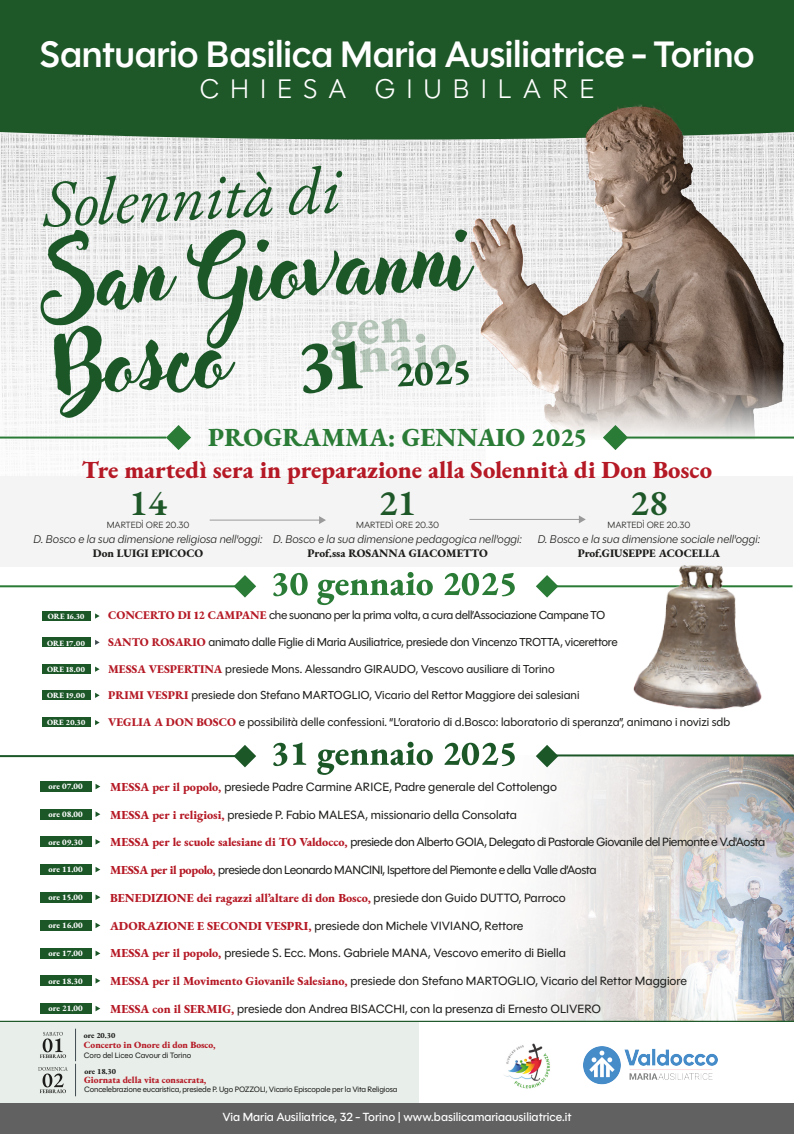
<style>
.page{position:relative;width:794px;height:1134px;background:#fff}
.page>*{position:absolute;margin:0;border:0;box-sizing:border-box;transform-origin:0 0}
.t1{font:87.52px/85.2px "Adlery Pro Swash";color:#1c5728}
.t2{font:italic 66.84px "EB Garamond";color:#1c5728}
.t3{font:600 37.44px "Polymath";letter-spacing:-.01em;color:#fff}
.t4{font:600 36.6px "EB Garamond";color:#1e5728}
.t5{font:300 27.32px "Polymath";letter-spacing:.4em;color:#fff}
.t6{font:800 25.96px "EB Garamond";color:#2a7b36}
.t7{font:800 24.44px "EB Garamond";color:#b51925}
.t8{font:12.2px "Polymath";color:#1d1d1b}
.t9{font:12.2px "Polymath";letter-spacing:-.035em;color:#1d1d1b}
.t10{font:800 12.2px "EB Garamond";color:#b51925}
.t11{font:500 12px "Polymath";color:#fff}
.t12{font:11.76px "Polymath";letter-spacing:-.015em;color:#1d1d1b}
.t13{font:italic 300 11.44px "Polymath";color:#1d1d1b}
.t14{font:800 11.44px "EB Garamond";color:#1d1d1b}
.t15{font:800 9.48px "EB Garamond";color:#b51925}
.t16{font:300 9.16px "Polymath";letter-spacing:-.005em;color:#1d1d1b}
.t17{font:800 8.52px "EB Garamond";color:#fff}
.t18{font:800 8px "EB Garamond";color:#fff}
.t19{font:7.92px "Polymath";letter-spacing:-.015em;color:#1d1d1b}
.t20{font:800 7.92px "EB Garamond";color:#1d1d1b}
.s1{font-family:"EB Garamond";font-weight:800;color:#b51925}
.s2{font-family:"Polymath";font-weight:400;color:#1d1d1b}
</style>
<div class="page">
<div style="left:0;top:1021px;width:418px;height:82px;background:#e8eee9"></div>
<svg style="left:0;top:140px;width:261px;height:335px"></svg>
<div style="left:0;top:0;width:261px;height:140px;background:#1e5728"></div>
<img style="left:261px;top:0;width:533px;height:767px">
<svg style="left:486px;top:368px;width:308px;height:72px"></svg>
<div style="left:486px;top:440px;width:308px;height:520px;background:#fff"></div>
<hr style="left:547px;top:585px;width:245px;height:2px;background:#2a7b36">
<svg style="left:454px;top:755px;width:340px;height:266px"></svg>
<div style="left:0;top:476px;width:793px;height:91px;background:#f4f4f4"></div>
<hr style="left:469px;top:519px;width:111px;height:1px;background:#9a9a9a">
<svg style="left:579px;top:515px;width:7px;height:8px"></svg>
<hr style="left:210px;top:520px;width:110px;height:1px;background:#9a9a9a">
<svg style="left:319px;top:516px;width:7px;height:8px"></svg>
<img style="left:622px;top:565px;width:158px;height:145px">
<svg style="left:302px;top:318px;width:167px;height:75px"></svg>
<svg style="left:166px;top:425px;width:25px;height:25px"></svg>
<svg style="left:603px;top:425px;width:25px;height:25px"></svg>
<img style="left:583px;top:1046px;width:135px;height:39px">
<img style="left:504px;top:1043px;width:46px;height:46px">
<div style="left:0;top:1103px;width:794px;height:31px;background:#616161"></div>
<svg style="left:273px;top:573px;width:35px;height:23px"></svg>
<svg style="left:317px;top:572px;width:116px;height:33px"></svg>
<svg style="left:444px;top:573px;width:71px;height:23px"></svg>
<svg style="left:234px;top:575px;width:22px;height:23px"></svg>
<svg style="left:536px;top:575px;width:22px;height:23px"></svg>
<hr style="left:547px;top:754px;width:246px;height:2px;background:#1c5728">
<div style="left:42px;top:611px;width:48px;height:10px;background:#1c5728"></div>
<svg style="left:95px;top:613px;width:5px;height:6px"></svg>
<div style="left:42px;top:637px;width:48px;height:10px;background:#1c5728"></div>
<svg style="left:95px;top:640px;width:5px;height:5px"></svg>
<div style="left:42px;top:664px;width:48px;height:10px;background:#1c5728"></div>
<svg style="left:95px;top:666px;width:5px;height:6px"></svg>
<div style="left:42px;top:690px;width:48px;height:10px;background:#1c5728"></div>
<svg style="left:95px;top:693px;width:5px;height:5px"></svg>
<div style="left:42px;top:717px;width:48px;height:10px;background:#1c5728"></div>
<svg style="left:95px;top:720px;width:5px;height:5px"></svg>
<svg style="left:273px;top:743px;width:14px;height:23px"></svg>
<svg style="left:293px;top:742px;width:13px;height:23px"></svg>
<svg style="left:317px;top:742px;width:116px;height:33px"></svg>
<svg style="left:444px;top:743px;width:71px;height:23px"></svg>
<svg style="left:234px;top:745px;width:22px;height:22px"></svg>
<svg style="left:536px;top:745px;width:22px;height:22px"></svg>
<div style="left:40px;top:781px;width:51px;height:11px;background:#1c5728"></div>
<svg style="left:95px;top:784px;width:5px;height:5px"></svg>
<div style="left:40px;top:809px;width:51px;height:10px;background:#1c5728"></div>
<svg style="left:95px;top:811px;width:5px;height:6px"></svg>
<div style="left:40px;top:837px;width:51px;height:10px;background:#1c5728"></div>
<svg style="left:95px;top:839px;width:5px;height:6px"></svg>
<div style="left:40px;top:864px;width:51px;height:11px;background:#1c5728"></div>
<svg style="left:95px;top:867px;width:5px;height:5px"></svg>
<div style="left:40px;top:892px;width:51px;height:10px;background:#1c5728"></div>
<svg style="left:95px;top:894px;width:5px;height:6px"></svg>
<div style="left:40px;top:920px;width:51px;height:10px;background:#1c5728"></div>
<svg style="left:95px;top:923px;width:5px;height:5px"></svg>
<div style="left:40px;top:948px;width:51px;height:10px;background:#1c5728"></div>
<svg style="left:95px;top:950px;width:5px;height:6px"></svg>
<div style="left:40px;top:976px;width:51px;height:10px;background:#1c5728"></div>
<svg style="left:95px;top:978px;width:5px;height:5px"></svg>
<div style="left:40px;top:1003px;width:51px;height:11px;background:#1c5728"></div>
<svg style="left:95px;top:1006px;width:5px;height:5px"></svg>
<svg style="left:40px;top:1032px;width:26px;height:26px"></svg>
<hr style="left:75px;top:1029px;width:1px;height:32px;background:#404b52">
<svg style="left:38px;top:1067px;width:30px;height:26px"></svg>
<hr style="left:75px;top:1064px;width:1px;height:32px;background:#404b52">
<hr style="left:0;top:1021px;width:794px;height:1px;background:#1c5728">
<hr style="left:0;top:437px;width:166px;height:2px;background:#2a7b36">
<hr style="left:0;top:585px;width:245px;height:2px;background:#2a7b36">
<hr style="left:0;top:755px;width:245px;height:2px;background:#1c5728">
<hr style="left:627px;top:437px;width:167px;height:2px;background:#2a7b36">
<h3 class="t3" style="left:39px;top:27px;width:717px">Santuario Basilica Maria Ausiliatrice - Torino</h3>
<h3 class="t5" style="left:199px;top:70px;width:397px">CHIESA GIUBILARE</h3>
<h2 class="t2" style="left:41px;top:161px;width:300px;rotate:-3deg">Solennità di</h2>
<h1 class="t1" style="left:44px;top:236px;width:424px;rotate:-3deg">San Giovanni<br>Bosco</h1>
<h3 class="t6" style="left:208px;top:419px;width:379px">PROGRAMMA: GENNAIO 2025</h3>
<h3 class="t7" style="left:82px;top:452px;width:631px">Tre martedì sera in preparazione alla Solennità di Don Bosco</h3>
<h3 class="t4" style="left:129px;top:478px;width:39px">14</h3>
<p class="t16" style="left:107px;top:519px;width:84px">MARTEDÌ ORE 20.30</p>
<p class="t13" style="left:34px;top:531px;width:231px">D. Bosco e la sua dimensione religiosa nell'oggi:</p>
<p class="t14" style="left:93px;top:545px;width:112px">Don LUIGI EPICOCO</p>
<h3 class="t4" style="left:379px;top:478px;width:39px">21</h3>
<p class="t16" style="left:356px;top:519px;width:84px">MARTEDÌ ORE 20.30</p>
<p class="t13" style="left:273px;top:531px;width:250px">D. Bosco e la sua dimensione pedagogica nell'oggi:</p>
<p class="t14" style="left:307px;top:545px;width:182px">Prof.ssa ROSANNA GIACOMETTO</p>
<h3 class="t4" style="left:630px;top:478px;width:39px">28</h3>
<p class="t16" style="left:607px;top:519px;width:84px">MARTEDÌ ORE 20.30</p>
<p class="t13" style="left:537px;top:531px;width:224px">D. Bosco e la sua dimensione sociale nell'oggi:</p>
<p class="t14" style="left:577px;top:545px;width:144px">Prof.GIUSEPPE ACOCELLA</p>
<p class="t18" style="left:48px;top:610px;width:38px">ORE 16.30</p>
<p class="t12" style="left:108px;top:607px;width:499px"><span class="s1">CONCERTO DI 12 CAMPANE</span> che suonano per la prima volta, a cura dell’Associazione Campane TO</p>
<p class="t18" style="left:47px;top:637px;width:40px">ORE 17.00</p>
<p class="t12" style="left:108px;top:634px;width:511px"><span class="s1">SANTO ROSARIO</span> animato dalle Figlie di Maria Ausiliatrice, presiede don Vincenzo TROTTA, vicerettore</p>
<p class="t18" style="left:47px;top:663px;width:40px">ORE 18.00</p>
<p class="t12" style="left:108px;top:660px;width:448px"><span class="s1">MESSA VESPERTINA</span> presiede Mons. Alessandro GIRAUDO, Vescovo ausiliare di Torino</p>
<p class="t18" style="left:47px;top:690px;width:40px">ORE 19.00</p>
<p class="t12" style="left:108px;top:687px;width:473px"><span class="s1">PRIMI VESPRI</span> presiede don Stefano MARTOGLIO, Vicario del Rettor Maggiore dei salesiani</p>
<p class="t18" style="left:47px;top:717px;width:40px">ORE 20.30</p>
<p class="t12" style="left:108px;top:714px;width:623px"><span class="s1">VEGLIA A DON BOSCO</span> e possibilità delle confessioni. “L’oratorio di d.Bosco: laboratorio di speranza”, animano i novizi sdb</p>
<p class="t17" style="left:49px;top:780px;width:36px">ore 07.00</p>
<p class="t8" style="left:110px;top:778px;width:448px"><span class="s1">MESSA per il popolo,</span> presiede Padre Carmine ARICE, Padre generale del Cottolengo</p>
<p class="t17" style="left:49px;top:808px;width:36px">ore 08.00</p>
<p class="t8" style="left:110px;top:806px;width:408px"><span class="s1">MESSA per i religiosi,</span> presiede P. Fabio MALESA, missionario della Consolata</p>
<p class="t17" style="left:49px;top:836px;width:36px">ore 09.30</p>
<p class="t9" style="left:110px;top:834px;width:656px"><span class="s1">MESSA per le scuole salesiane di TO Valdocco,</span> presiede don Alberto GOIA, Delegato di Pastorale Giovanile del Piemonte e V.d'Aosta</p>
<p class="t17" style="left:49px;top:863px;width:36px">ore 11.00</p>
<p class="t9" style="left:110px;top:861px;width:488px"><span class="s1">MESSA per il popolo,</span> presiede don Leonardo MANCINI, Ispettore del Piemonte e della Valle d’Aosta</p>
<p class="t17" style="left:49px;top:891px;width:36px">ore 15.00</p>
<p class="t10" style="left:110px;top:889px;width:457px">BENEDIZIONE dei ragazzi all’altare di don Bosco, <span class="s2">presiede don Guido DUTTO, Parroco</span></p>
<p class="t17" style="left:49px;top:919px;width:36px">ore 16.00</p>
<p class="t8" style="left:110px;top:917px;width:415px"><span class="s1">ADORAZIONE E SECONDI VESPRI,</span> presiede don Michele VIVIANO, Rettore</p>
<p class="t17" style="left:49px;top:947px;width:36px">ore 17.00</p>
<p class="t8" style="left:110px;top:944px;width:457px"><span class="s1">MESSA per il popolo,</span> presiede S. Ecc. Mons. Gabriele MANA, Vescovo emerito di Biella</p>
<p class="t17" style="left:49px;top:975px;width:36px">ore 18.30</p>
<p class="t8" style="left:110px;top:972px;width:578px"><span class="s1">MESSA per il Movimento Giovanile Salesiano,</span> presiede don Stefano MARTOGLIO, Vicario del Rettor Maggiore</p>
<p class="t17" style="left:49px;top:1002px;width:36px">ore 21.00</p>
<p class="t8" style="left:110px;top:1000px;width:492px"><span class="s1">MESSA con il SERMIG,</span> presiede don Andrea BISACCHI, con la presenza di Ernesto OLIVERO</p>
<p class="t20" style="left:84px;top:1029px;width:33px">ore 20.30</p>
<p class="t15" style="left:84px;top:1038px;width:133px">Concerto in Onore di don Bosco,</p>
<p class="t19" style="left:84px;top:1049px;width:109px">Coro del Liceo Cavour di Torino</p>
<p class="t20" style="left:85px;top:1065px;width:33px">ore 18.30</p>
<p class="t15" style="left:84px;top:1073px;width:124px">Giornata della vita consacrata,</p>
<p class="t19" style="left:84px;top:1083px;width:315px">Concelebrazione eucaristica, presiede P. Ugo POZZOLI, Vicario Episcopale per la Vita Religiosa</p>
<p class="t11" style="left:222px;top:1108px;width:350px">Via Maria Ausiliatrice, 32 - Torino | www.basilicamariaausiliatrice.it</p>
</div>
